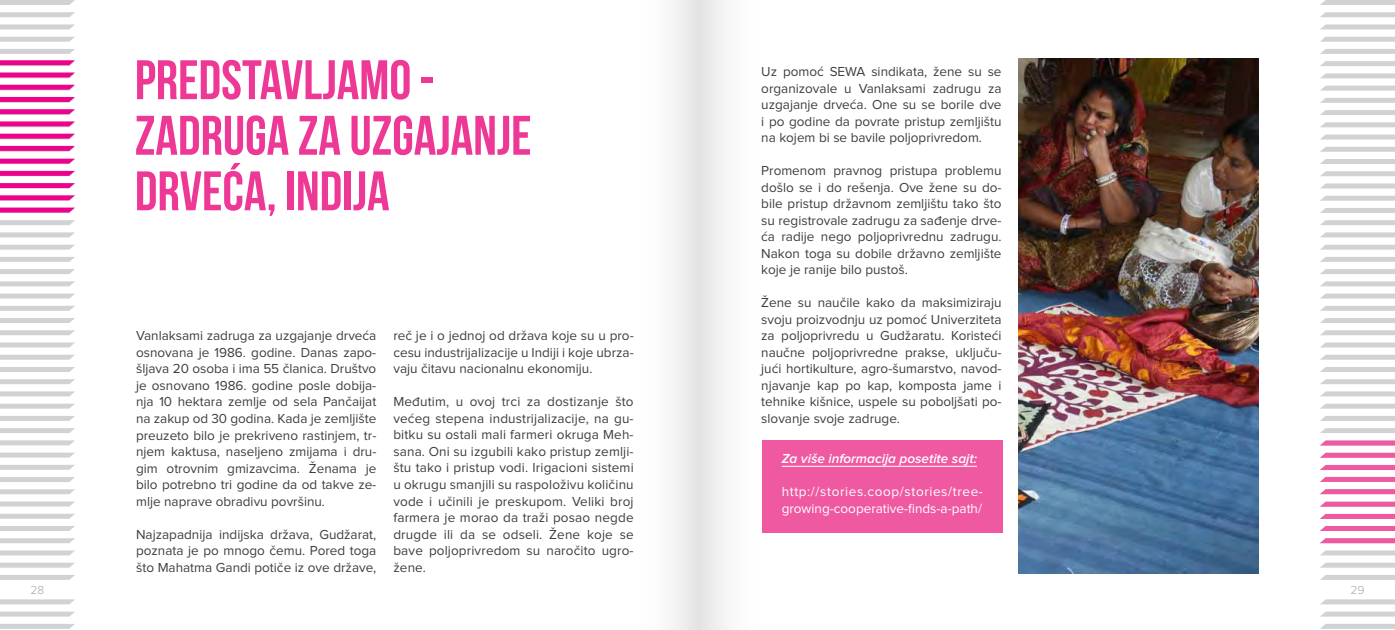
<style>
.page{position:relative;width:1395px;height:630px;background:#fff}
.page>*{position:absolute;margin:0;border:0;box-sizing:border-box;transform-origin:0 0}
.t1{font:55.5px/55.5px "Bebas Neue";color:#ed3896}
.t2{font:13.5px/16.5px "Proxima Nova";color:#3e3e3f;text-align:justify}
.t3{font:13.5px/16.5px "Proxima Nova";letter-spacing:.025em;color:#fff}
.t4{font:italic 600 13.5px "Proxima Nova";color:#fff}
.t5{font:300 12px "Proxima Nova";color:#a4a5a9}
</style>
<div class="page">
<svg style="left:0;top:0;width:75px;height:5px"></svg>
<svg style="left:0;top:12px;width:75px;height:5px"></svg>
<svg style="left:0;top:24px;width:75px;height:5px"></svg>
<svg style="left:0;top:37px;width:75px;height:5px"></svg>
<svg style="left:0;top:49px;width:75px;height:5px"></svg>
<svg style="left:0;top:220px;width:75px;height:5px"></svg>
<svg style="left:0;top:232px;width:75px;height:5px"></svg>
<svg style="left:0;top:244px;width:75px;height:5px"></svg>
<svg style="left:0;top:257px;width:75px;height:5px"></svg>
<svg style="left:0;top:269px;width:75px;height:5px"></svg>
<svg style="left:0;top:281px;width:75px;height:5px"></svg>
<svg style="left:0;top:293px;width:75px;height:5px"></svg>
<svg style="left:0;top:306px;width:75px;height:4px"></svg>
<svg style="left:0;top:318px;width:75px;height:5px"></svg>
<svg style="left:0;top:330px;width:75px;height:5px"></svg>
<svg style="left:0;top:342px;width:75px;height:5px"></svg>
<svg style="left:0;top:354px;width:75px;height:5px"></svg>
<svg style="left:0;top:367px;width:75px;height:5px"></svg>
<svg style="left:0;top:379px;width:75px;height:5px"></svg>
<svg style="left:0;top:391px;width:75px;height:5px"></svg>
<svg style="left:0;top:403px;width:75px;height:5px"></svg>
<svg style="left:0;top:416px;width:75px;height:4px"></svg>
<svg style="left:0;top:428px;width:75px;height:5px"></svg>
<svg style="left:0;top:440px;width:75px;height:5px"></svg>
<svg style="left:0;top:452px;width:75px;height:5px"></svg>
<svg style="left:0;top:465px;width:75px;height:4px"></svg>
<svg style="left:0;top:477px;width:75px;height:5px"></svg>
<svg style="left:0;top:489px;width:75px;height:5px"></svg>
<svg style="left:0;top:501px;width:75px;height:5px"></svg>
<svg style="left:0;top:513px;width:75px;height:5px"></svg>
<svg style="left:0;top:526px;width:75px;height:4px"></svg>
<svg style="left:0;top:538px;width:75px;height:5px"></svg>
<svg style="left:0;top:550px;width:75px;height:5px"></svg>
<svg style="left:0;top:562px;width:75px;height:5px"></svg>
<svg style="left:0;top:575px;width:75px;height:4px"></svg>
<svg style="left:0;top:599px;width:75px;height:5px"></svg>
<svg style="left:0;top:611px;width:75px;height:5px"></svg>
<svg style="left:0;top:624px;width:75px;height:4px"></svg>
<svg style="left:1320px;top:0;width:75px;height:5px"></svg>
<svg style="left:1320px;top:12px;width:75px;height:5px"></svg>
<svg style="left:1321px;top:24px;width:74px;height:5px"></svg>
<svg style="left:1320px;top:37px;width:75px;height:5px"></svg>
<svg style="left:1320px;top:49px;width:75px;height:5px"></svg>
<svg style="left:1320px;top:61px;width:75px;height:5px"></svg>
<svg style="left:1321px;top:73px;width:74px;height:5px"></svg>
<svg style="left:1320px;top:86px;width:75px;height:5px"></svg>
<svg style="left:1320px;top:98px;width:75px;height:5px"></svg>
<svg style="left:1320px;top:110px;width:75px;height:5px"></svg>
<svg style="left:1320px;top:122px;width:75px;height:5px"></svg>
<svg style="left:1321px;top:134px;width:74px;height:5px"></svg>
<svg style="left:1320px;top:147px;width:75px;height:5px"></svg>
<svg style="left:1320px;top:159px;width:75px;height:5px"></svg>
<svg style="left:1320px;top:171px;width:75px;height:5px"></svg>
<svg style="left:1321px;top:183px;width:74px;height:5px"></svg>
<svg style="left:1321px;top:196px;width:74px;height:4px"></svg>
<svg style="left:1320px;top:208px;width:75px;height:5px"></svg>
<svg style="left:1320px;top:220px;width:75px;height:5px"></svg>
<svg style="left:1321px;top:232px;width:74px;height:5px"></svg>
<svg style="left:1321px;top:244px;width:74px;height:5px"></svg>
<svg style="left:1320px;top:257px;width:75px;height:5px"></svg>
<svg style="left:1320px;top:269px;width:75px;height:5px"></svg>
<svg style="left:1320px;top:281px;width:75px;height:5px"></svg>
<svg style="left:1321px;top:293px;width:74px;height:5px"></svg>
<svg style="left:1321px;top:306px;width:74px;height:4px"></svg>
<svg style="left:1320px;top:318px;width:75px;height:5px"></svg>
<svg style="left:1320px;top:330px;width:75px;height:5px"></svg>
<svg style="left:1321px;top:342px;width:74px;height:5px"></svg>
<svg style="left:1321px;top:354px;width:74px;height:5px"></svg>
<svg style="left:1320px;top:367px;width:75px;height:5px"></svg>
<svg style="left:1320px;top:379px;width:75px;height:5px"></svg>
<svg style="left:1321px;top:391px;width:74px;height:5px"></svg>
<svg style="left:1321px;top:403px;width:74px;height:5px"></svg>
<svg style="left:1321px;top:416px;width:74px;height:4px"></svg>
<svg style="left:1320px;top:428px;width:75px;height:5px"></svg>
<svg style="left:1321px;top:550px;width:74px;height:5px"></svg>
<svg style="left:1321px;top:562px;width:74px;height:5px"></svg>
<svg style="left:1321px;top:575px;width:74px;height:4px"></svg>
<svg style="left:1321px;top:599px;width:74px;height:5px"></svg>
<svg style="left:1321px;top:611px;width:74px;height:5px"></svg>
<svg style="left:1321px;top:624px;width:74px;height:4px"></svg>
<svg style="left:0;top:60px;width:75px;height:6px"></svg>
<svg style="left:0;top:72px;width:75px;height:6px"></svg>
<svg style="left:0;top:85px;width:75px;height:6px"></svg>
<svg style="left:0;top:97px;width:75px;height:6px"></svg>
<svg style="left:0;top:158px;width:75px;height:6px"></svg>
<svg style="left:0;top:109px;width:75px;height:6px"></svg>
<svg style="left:0;top:171px;width:75px;height:5px"></svg>
<svg style="left:0;top:121px;width:75px;height:6px"></svg>
<svg style="left:0;top:183px;width:75px;height:5px"></svg>
<svg style="left:0;top:134px;width:75px;height:5px"></svg>
<svg style="left:0;top:195px;width:75px;height:5px"></svg>
<svg style="left:0;top:146px;width:75px;height:6px"></svg>
<svg style="left:0;top:207px;width:75px;height:6px"></svg>
<div style="left:762px;top:440px;width:241px;height:92px;background:#ef59a1"></div>
<hr style="left:782px;top:465px;width:195px;height:1px;background:#fff">
<svg style="left:1320px;top:440px;width:75px;height:5px"></svg>
<svg style="left:1321px;top:452px;width:74px;height:5px"></svg>
<svg style="left:1320px;top:465px;width:75px;height:5px"></svg>
<svg style="left:1320px;top:476px;width:75px;height:6px"></svg>
<svg style="left:1320px;top:489px;width:75px;height:5px"></svg>
<svg style="left:1320px;top:501px;width:75px;height:5px"></svg>
<svg style="left:1321px;top:526px;width:74px;height:4px"></svg>
<svg style="left:1321px;top:513px;width:74px;height:5px"></svg>
<svg style="left:1320px;top:538px;width:75px;height:5px"></svg>
<img style="left:1018px;top:59px;width:241px;height:514px">
<h1 class="t1" style="left:135px;top:52px;width:398px">PREDSTAVLJAMO -<br>ZADRUGA ZA UZGAJANJE<br>DRVEĆA, INDIJA</h1>
<p class="t2" style="left:136px;top:328px;width:242px">Vanlaksami zadruga za uzgajanje drveća osnovana je 1986. godine. Danas zapo&shy;šljava 20 osoba i ima 55 članica. Društvo je osnovano 1986. godine posle dobija&shy;nja 10 hektara zemlje od sela Pančaijat na zakup od 30 godina. Kada je zemljište preuzeto bilo je prekriveno rastinjem, tr&shy;njem kaktusa, naseljeno zmijama i dru&shy;gim otrovnim gmizavcima. Ženama je bilo potrebno tri godine da od takve ze&shy;mlje naprave obradivu površinu.</p>
<p class="t2" style="left:136px;top:526px;width:242px">Najzapadnija indijska država, Gudžarat, poznata je po mnogo čemu. Pored toga što Mahatma Gandi potiče iz ove države,</p>
<p class="t2" style="left:393px;top:328px;width:242px">reč je i o jednoj od država koje su u pro&shy;cesu industrijalizacije u Indiji i koje ubrza&shy;vaju čitavu nacionalnu ekonomiju.</p>
<p class="t2" style="left:393px;top:394px;width:242px">Međutim, u ovoj trci za dostizanje što većeg stepena industrijalizacije, na gu&shy;bitku su ostali mali farmeri okruga Meh&shy;sana. Oni su izgubili kako pristup zemlji&shy;štu tako i pristup vodi. Irigacioni sistemi u okrugu smanjili su raspoloživu količinu vode i učinili je preskupom. Veliki broj farmera je morao da traži posao negde drugde ili da se odseli. Žene koje se bave poljoprivredom su naročito ugro&shy;žene.</p>
<p class="t2" style="left:761px;top:64px;width:242px">Uz pomoć SEWA sindikata, žene su se organizovale u Vanlaksami zadrugu za uzgajanje drveća. One su se borile dve i po godine da povrate pristup zemljištu na kojem bi se bavile poljoprivredom.</p>
<p class="t2" style="left:761px;top:163px;width:242px">Promenom pravnog pristupa problemu došlo se i do rešenja. Ove žene su do&shy;bile pristup državnom zemljištu tako što su registrovale zadrugu za sađenje drve&shy;ća radije nego poljoprivrednu zadrugu.<br>Nakon toga su dobile državno zemljište koje je ranije bilo pustoš.</p>
<p class="t2" style="left:761px;top:295px;width:242px">Žene su naučile kako da maksimiziraju svoju proizvodnju uz pomoć Univerziteta za poljoprivredu u Gudžaratu. Koristeći naučne poljoprivredne prakse, uključu&shy;jući hortikulture, agro-šumarstvo, navod&shy;njavanje kap po kap, komposta jame i tehnike kišnice, uspele su poboljšati po&shy;slovanje svoje zadruge.</p>
<p class="t4" style="left:782px;top:452px;width:197px">Za više informacija posetite sajt:</p>
<p class="t3" style="left:782px;top:484px;width:203px">http://stories.coop/stories/tree&shy;growing-cooperative-finds-a-path/</p>
<p class="t5" style="left:31px;top:584px;width:15px">28</p>
<p class="t5" style="left:1350px;top:584px;width:15px">29</p>
</div>
